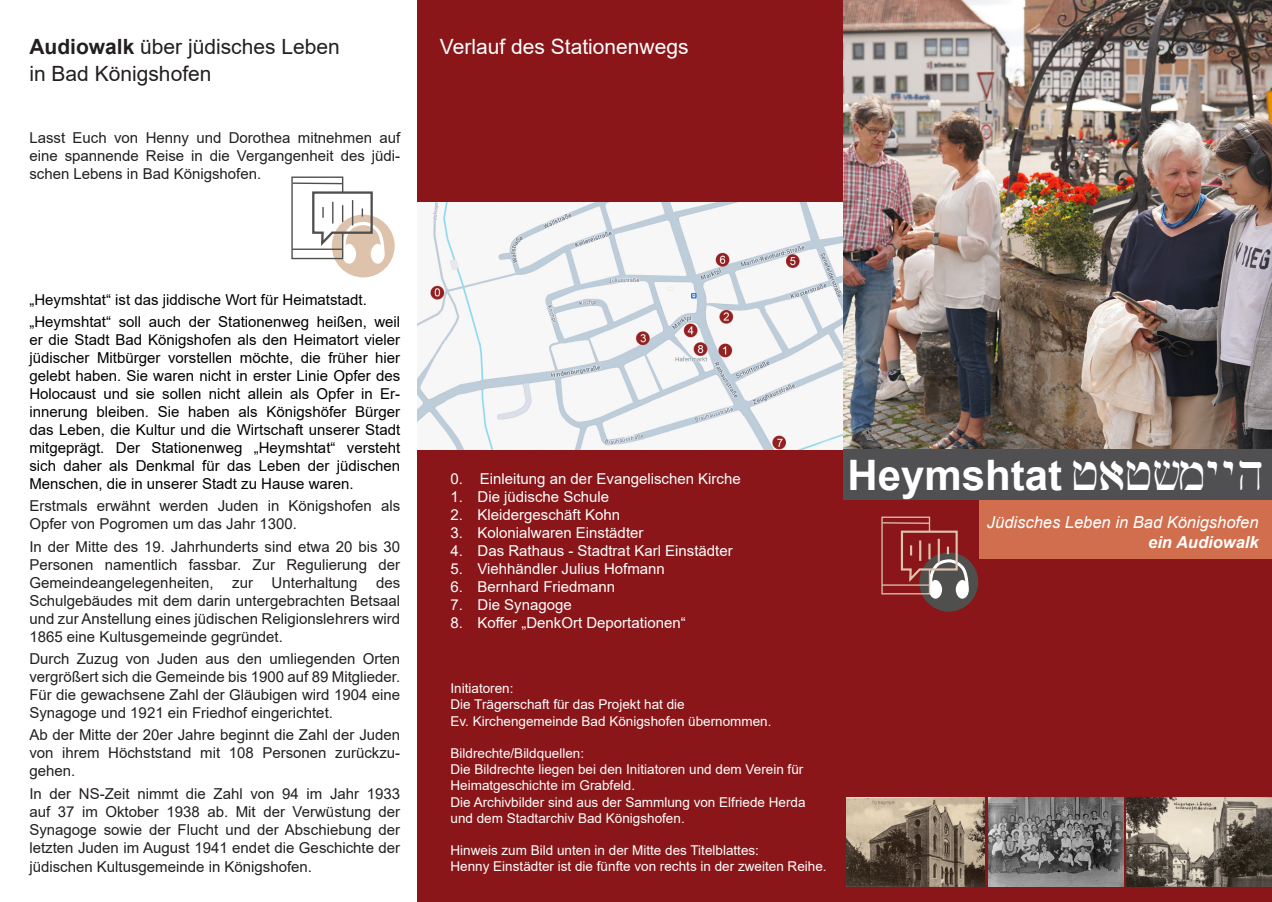
<style>
.page{position:relative;width:1272px;height:902px;background:#fff}
.page>*{position:absolute;margin:0;border:0;box-sizing:border-box;transform-origin:0 0}
.t1{font:700 42px "Arial";color:#fff}
.t2{font:21px/27px "Arial";color:#231f20}
.t3{font:21px "Arial";color:#fff}
.t4{font:italic 16.5px "Arial";color:#fff}
.t5{font:italic 700 16.5px "Arial";color:#fff}
.t6{font:15px/18px "Arial";color:#231f20;text-align:justify}
.t7{font:15px/18px "Arial";color:#000}
.t8{font:15px "Arial";color:#fff}
.t9{font:13.5px/16.2px "Arial";color:#fff}
.s1{font-weight:700}
.s2{font-family:"SP Tiberian";font-weight:400;font-size:40.5px}
</style>
<div class="page">
<div style="left:839px;top:448px;width:432px;height:453px;background:#8a1619"></div>
<img style="left:842px;top:0;width:429px;height:450px">
<div style="left:417px;top:0;width:425px;height:901px;background:#8a1619"></div>
<div style="left:1064px;top:449px;width:207px;height:51px;background:#505052"></div>
<div style="left:843px;top:449px;width:223px;height:51px;background:#505052"></div>
<div style="left:979px;top:500px;width:292px;height:58px;background:#d06e4d"></div>
<img style="left:417px;top:202px;width:425px;height:247px">
<img style="left:1126px;top:797px;width:145px;height:89px">
<img style="left:846px;top:797px;width:138px;height:89px">
<img style="left:988px;top:797px;width:135px;height:89px">
<div style="left:919px;top:552px;width:59px;height:59px;background:#4f4f4e;border-radius:50%"></div>
<div style="left:928px;top:580px;width:14px;height:18px;background:#fff;border-radius:50%"></div>
<div style="left:955px;top:580px;width:13px;height:18px;background:#fff;border-radius:50%"></div>
<svg style="left:881px;top:516px;width:89px;height:79px"></svg>
<div style="left:332px;top:214px;width:62px;height:63px;background:#ddc3ab;border-radius:50%"></div>
<div style="left:342px;top:244px;width:14px;height:20px;background:#fff;border-radius:50%"></div>
<svg style="left:371px;top:244px;width:14px;height:20px"></svg>
<svg style="left:291px;top:176px;width:95px;height:84px"></svg>
<h2 class="t2" style="left:29px;top:33px;width:312px"><span class="s1">Audiowalk</span> über jüdisches Leben in Bad Königshofen</h2>
<p class="t6" style="left:29px;top:128px;width:372px">Lasst Euch von Henny und Dorothea mitnehmen auf eine spannende Reise in die Vergangenheit des jüdi&shy;schen Lebens in Bad Königshofen.</p>
<h2 class="t3" style="left:440px;top:33px;width:250px">Verlauf des Stationenwegs</h2>
<p class="t7" style="left:29px;top:288px;width:372px;line-height:22.2px">„Heymshtat“ ist das jiddische Wort für Heimatstadt. „Heymshtat“ soll auch der Stationenweg heißen, weil</p>
<p class="t7" style="left:29px;top:330px;width:372px;text-align:justify">er die Stadt Bad Königshofen als den Heimatort vieler jüdischer Mitbürger vorstellen möchte, die früher hier gelebt haben. Sie waren nicht in erster Linie Opfer des Holocaust und sie sollen nicht allein als Opfer in Er&shy;innerung bleiben. Sie haben als Königshöfer Bürger das Leben, die Kultur und die Wirtschaft unserer Stadt mitgeprägt. Der Stationenweg „Heymshtat“ versteht sich daher als Denkmal für das Leben der jüdischen Menschen, die in unserer Stadt zu Hause waren.</p>
<p class="t6" style="left:29px;top:497px;width:372px">Erstmals erwähnt werden Juden in Königshofen als<br>Opfer von Pogromen um das Jahr 1300.</p>
<p class="t6" style="left:29px;top:537px;width:372px">In der Mitte des 19. Jahrhunderts sind etwa 20 bis 30<br>Personen namentlich fassbar. Zur Regulierung der Gemeindeangelegenheiten, zur Unterhaltung des Schulgebäudes mit dem darin untergebrachten Betsaal und zur Anstellung eines jüdischen Religionslehrers wird 1865 eine Kultusgemeinde gegründet.</p>
<p class="t6" style="left:29px;top:649px;width:372px">Durch Zuzug von Juden aus den umliegenden Orten vergrößert sich die Gemeinde bis 1900 auf 89 Mitglieder.<br>Für die gewachsene Zahl der Gläubigen wird 1904 eine Synagoge und 1921 ein Friedhof eingerichtet.</p>
<p class="t6" style="left:29px;top:725px;width:372px">Ab der Mitte der 20er Jahre beginnt die Zahl der Juden von ihrem Höchststand mit 108 Personen zurückzu&shy;gehen.</p>
<p class="t6" style="left:29px;top:784px;width:372px">In der NS-Zeit nimmt die Zahl von 94 im Jahr 1933 auf 37 im Oktober 1938 ab. Mit der Verwüstung der Synagoge sowie der Flucht und der Abschiebung der letzten Juden im August 1941 endet die Geschichte der</p>
<p class="t6" style="left:29px;top:858px;width:284px">jüdischen Kultusgemeinde in Königshofen.</p>
<p class="t8" style="left:450px;top:468px;width:292px">0. Einleitung an der Evangelischen Kirche</p>
<p class="t8" style="left:450px;top:486px;width:160px">1. Die jüdische Schule</p>
<p class="t8" style="left:450px;top:504px;width:171px">2. Kleidergeschäft Kohn</p>
<p class="t8" style="left:450px;top:522px;width:194px">3. Kolonialwaren Einstädter</p>
<p class="t8" style="left:450px;top:540px;width:284px">4. Das Rathaus - Stadtrat Karl Einstädter</p>
<p class="t8" style="left:450px;top:558px;width:216px">5. Viehhändler Julius Hofmann</p>
<p class="t8" style="left:450px;top:576px;width:166px">6. Bernhard Friedmann</p>
<p class="t8" style="left:450px;top:594px;width:123px">7. Die Synagoge</p>
<p class="t8" style="left:450px;top:612px;width:237px">8. Koffer „DenkOrt Deportationen“</p>
<p class="t9" style="left:450px;top:680px;width:322px">Initiatoren:<br>Die Trägerschaft für das Projekt hat die<br>Ev. Kirchengemeinde Bad Königshofen übernommen.</p>
<p class="t9" style="left:450px;top:745px;width:356px">Bildrechte/Bildquellen:<br>Die Bildrechte liegen bei den Initiatoren und dem Verein für Heimatgeschichte im Grabfeld.<br>Die Archivbilder sind aus der Sammlung von Elfriede Herda und dem Stadtarchiv Bad Königshofen.</p>
<p class="t9" style="left:450px;top:842px;width:377px">Hinweis zum Bild unten in der Mitte des Titelblattes:<br>Henny Einstädter ist die fünfte von rechts in der zweiten Reihe.</p>
<h1 class="t1" style="left:847px;top:445px;width:420px">Heymshtat <span class="s2">+)+#myyh</span></h1>
<p class="t4" style="left:986px;top:512px;width:273px">Jüdisches Leben in Bad Königshofen</p>
<p class="t5" style="left:1148px;top:531px;width:112px">ein Audiowalk</p>
</div>
